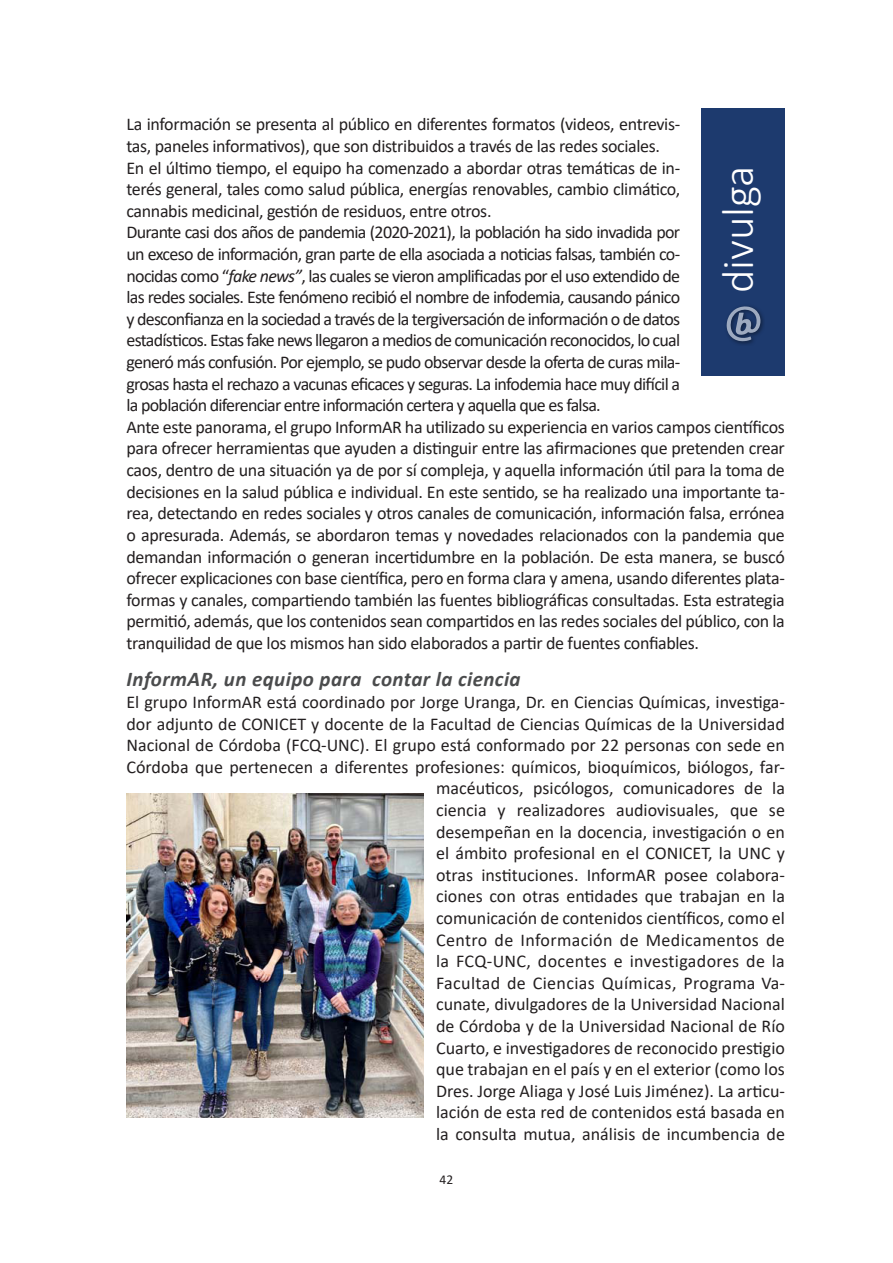
<style>
.page{position:relative;width:893px;height:1263px;background:#fff}
.page>*{position:absolute;margin:0;border:0;box-sizing:border-box;transform-origin:0 0}
.t1{font:300 45px "Calibri";color:#fff}
.t2{font:italic 700 21px "Calibri";letter-spacing:.02em;color:#4b4c4d}
.t3{font:18px/21.6px "Calibri";color:#231f20;text-align:justify}
.t4{font:18px/21.6px "Calibri";letter-spacing:-.02em;color:#231f20}
.t5{font:13.5px "Calibri";color:#231f20}
.s1{font-style:italic}
</style>
<div class="page">
<div style="left:702px;top:108px;width:83px;height:247px;background:#1d3a6e"></div>
<div style="left:702px;top:355px;width:83px;height:20px;background:#1d3a6e"></div>
<svg style="left:727px;top:306px;width:37px;height:38px"></svg>
<img style="left:126px;top:793px;width:297px;height:324px">
<p class="t4" style="left:126px;top:113px;width:555px">La información se presenta al público en diferentes formatos (videos, entrevis&shy;tas, paneles informativos), que son distribuidos a través de las redes sociales.</p>
<p class="t3" style="left:126px;top:156px;width:555px">En el último tiempo, el equipo ha comenzado a abordar otras temáticas de in&shy;terés general, tales como salud pública, energías renovables, cambio climático, cannabis medicinal, gestión de residuos, entre otros.</p>
<p class="t3" style="left:126px;top:221px;width:555px">Durante casi dos años de pandemia (2020-2021), la población ha sido invadida por un exceso de información, gran parte de ella asociada a noticias falsas, también co&shy;nocidas como “<span class="s1">fake news”</span>, las cuales se vieron amplificadas por el uso extendido de las redes sociales. Este fenómeno recibió el nombre de infodemia, causando pánico y desconfianza en la sociedad a través de la tergiversación de información o de datos estadísticos. Estas fake news llegaron a medios de comunicación reconocidos, lo cual generó más confusión. Por ejemplo, se pudo observar desde la oferta de curas mila&shy;grosas hasta el rechazo a vacunas eficaces y seguras. La infodemia hace muy difícil a la población diferenciar entre información certera y aquella que es falsa.</p>
<p class="t3" style="left:126px;top:416px;width:660px">Ante este panorama, el grupo InformAR ha utilizado su experiencia en varios campos científicos para ofrecer herramientas que ayuden a distinguir entre las afirmaciones que pretenden crear caos, dentro de una situación ya de por sí compleja, y aquella información útil para la toma de decisiones en la salud pública e individual. En este sentido, se ha realizado una importante ta&shy;rea, detectando en redes sociales y otros canales de comunicación, información falsa, errónea o apresurada. Además, se abordaron temas y novedades relacionados con la pandemia que demandan información o generan incertidumbre en la población. De esta manera, se buscó ofrecer explicaciones con base científica, pero en forma clara y amena, usando diferentes plata&shy;formas y canales, compartiendo también las fuentes bibliográficas consultadas. Esta estrategia permitió, además, que los contenidos sean compartidos en las redes sociales del público, con la tranquilidad de que los mismos han sido elaborados a partir de fuentes confiables.</p>
<p class="t2" style="left:126px;top:665px;width:396px">InformAR, un equipo para contar la ciencia</p>
<p class="t3" style="left:126px;top:691px;width:660px;text-align:right">El grupo InformAR está coordinado por Jorge Uranga, Dr. en Ciencias Químicas, investiga&shy;dor adjunto de CONICET y docente de la Facultad de Ciencias Químicas de la Universidad Nacional de Córdoba (FCQ-UNC). El grupo está conformado por 22 personas con sede en Córdoba que pertenecen a diferentes profesiones: químicos, bioquímicos, biólogos, far&shy;macéuticos, psicólogos, comunicadores de la<br>ciencia y realizadores audiovisuales, que se<br>desempeñan en la docencia, investigación o en<br>el ámbito profesional en el CONICET, la UNC y<br>otras instituciones. InformAR posee colabora-<br>ciones con otras entidades que trabajan en la<br>comunicación de contenidos científicos, como el<br>Centro de Información de Medicamentos de<br>la FCQ-UNC, docentes e investigadores de la<br>Facultad de Ciencias Químicas, Programa Va-<br>cunate, divulgadores de la Universidad Nacional<br>de Córdoba y de la Universidad Nacional de Río<br>Cuarto, e investigadores de reconocido prestigio<br>que trabajan en el país y en el exterior (como los<br>Dres. Jorge Aliaga y José Luis Jiménez). La articu-<br>lación de esta red de contenidos está basada en<br>la consulta mutua, análisis de incumbencia de</p>
<p class="t1" style="left:710px;top:293px;width:129px;rotate:-90deg">divulga</p>
<p class="t5" style="left:440px;top:1170px;width:15px">42</p>
</div>
